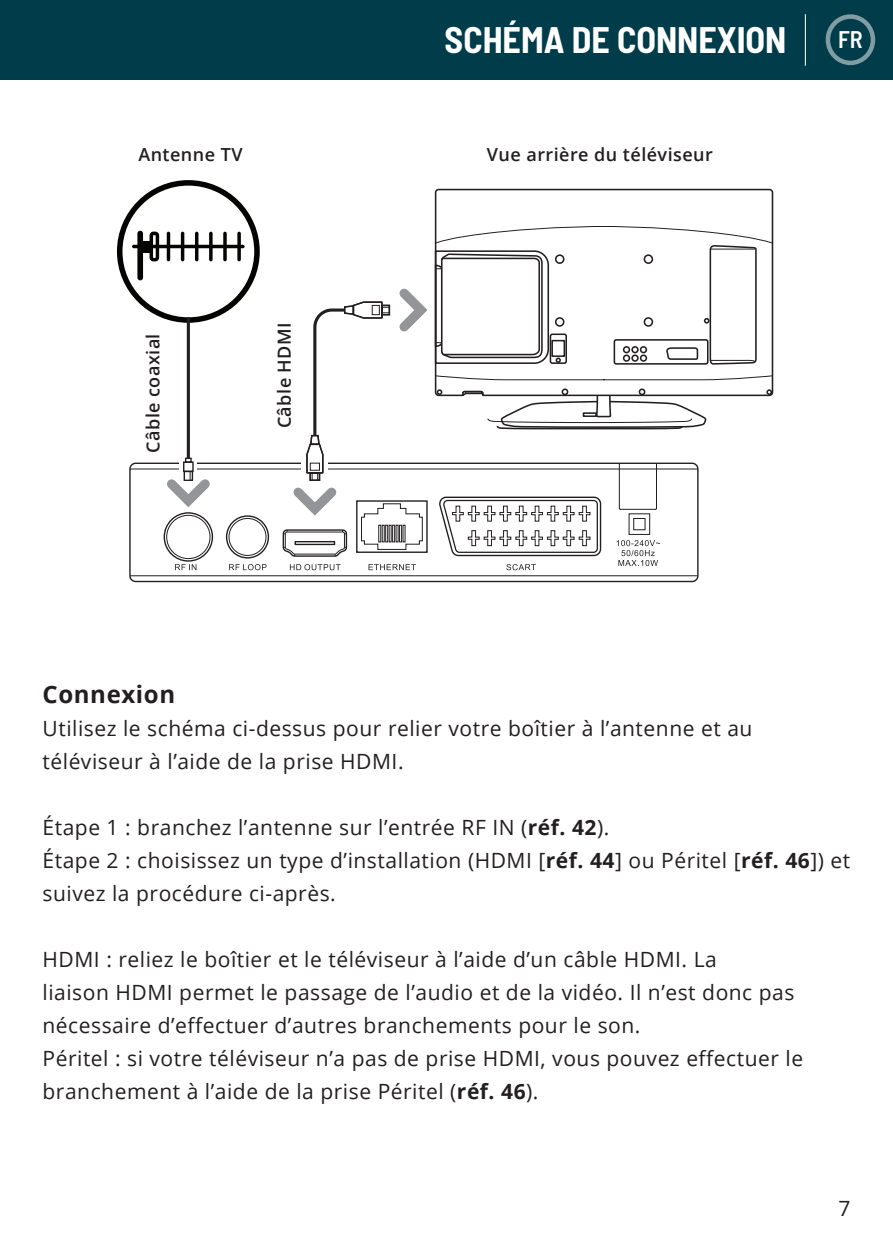
<style>
.page{position:relative;width:893px;height:1259px;background:#fff}
.page>*{position:absolute;margin:0;border:0;box-sizing:border-box;transform-origin:0 0}
.Page_Heading{font:700 semi-condensed 36px "Barlow";color:#fff}
.Paragraph_Header{font:700 24px "Open Sans";letter-spacing:.025em;color:#231f20}
.t1{font:600 semi-condensed 24px "Barlow";color:#fff}
.Paragraph_Body{font:21px/33px "Open Sans";letter-spacing:.025em;color:#231f20}
.Paragraph_Header-2{font:600 18px "Open Sans";letter-spacing:.025em;color:#231f20}
.s1{font-weight:700}
</style>
<div class="page">
<div style="left:0;top:0;width:892px;height:80px;background:#003c49"></div>
<hr style="left:804px;top:14px;width:1px;height:52px;background:#fff">
<div style="left:825px;top:14px;width:49px;height:51px;border:4px solid #fff;border-radius:50%"></div>
<svg style="left:434px;top:188px;width:339px;height:37px"></svg>
<div style="left:226px;top:515px;width:43px;height:43px;border:1px solid #231f20;border-radius:50%"></div>
<div style="left:163px;top:512px;width:50px;height:49px;border:1px solid #231f20;border-radius:50%"></div>
<svg style="left:175px;top:564px;width:21px;height:6px"></svg>
<svg style="left:229px;top:564px;width:37px;height:6px"></svg>
<div style="left:129px;top:462px;width:569px;height:120px;border:1px solid #231f20;border-radius:6px"></div>
<hr style="left:130px;top:468px;width:567px;height:1px;background:#231f20">
<hr style="left:130px;top:575px;width:567px;height:1px;background:#231f20">
<div style="left:166px;top:515px;width:44px;height:44px;border:1px solid #231f20;border-radius:50%"></div>
<div style="left:228px;top:518px;width:38px;height:38px;border:1px solid #231f20;border-radius:50%"></div>
<svg style="left:282px;top:225px;width:491px;height:345px"></svg>
<svg style="left:117px;top:180px;width:142px;height:143px"></svg>
<div style="left:179px;top:456px;width:17px;height:26px;background:#fff"></div>
<hr style="left:187px;top:317px;width:3px;height:141px;background:#231f20">
<svg style="left:185px;top:458px;width:7px;height:3px"></svg>
<div style="left:183px;top:461px;width:10px;height:11px;border:1px solid #231f20"></div>
<svg style="left:167px;top:471px;width:43px;height:43px"></svg>
<p class="Page_Heading" style="left:444px;top:14px;width:343px">SCHÉMA DE CONNEXION</p>
<p class="t1" style="left:837px;top:22px;width:26px">FR</p>
<p class="Paragraph_Header-2" style="left:138px;top:142px;width:106px">Antenne TV</p>
<p class="Paragraph_Header-2" style="left:486px;top:142px;width:227px">Vue arrière du téléviseur</p>
<p class="Paragraph_Header-2" style="left:140px;top:453px;width:121px;rotate:-90deg">Câble coaxial</p>
<p class="Paragraph_Header-2" style="left:272px;top:428px;width:108px;rotate:-90deg">Câble HDMI</p>
<p class="Paragraph_Header" style="left:43px;top:677px;width:134px">Connexion</p>
<p class="Paragraph_Body" style="left:43px;top:711px;width:711px">Utilisez le schéma ci-dessus pour relier votre boîtier à l’antenne et au téléviseur à l’aide de la prise HDMI.</p>
<p class="Paragraph_Body" style="left:43px;top:810px;width:568px">Étape 1 : branchez l’antenne sur l’entrée RF IN (<span class="s1">réf. 42</span>).</p>
<p class="Paragraph_Body" style="left:43px;top:843px;width:808px">Étape 2 : choisissez un type d’installation (HDMI [<span class="s1">réf. 44</span>] ou Péritel [<span class="s1">réf. 46</span>]) et suivez la procédure ci-après.</p>
<p class="Paragraph_Body" style="left:43px;top:942px;width:753px">HDMI : reliez le boîtier et le téléviseur à l’aide d’un câble HDMI. La<br>liaison HDMI permet le passage de l’audio et de la vidéo. Il n’est donc pas nécessaire d’effectuer d’autres branchements pour le son.</p>
<p class="Paragraph_Body" style="left:43px;top:1041px;width:761px">Péritel : si votre téléviseur n’a pas de prise HDMI, vous pouvez effectuer le branchement à l’aide de la prise Péritel (<span class="s1">réf. 46</span>).</p>
<p class="Paragraph_Body" style="left:838px;top:1191px;width:14px">7</p>
</div>
